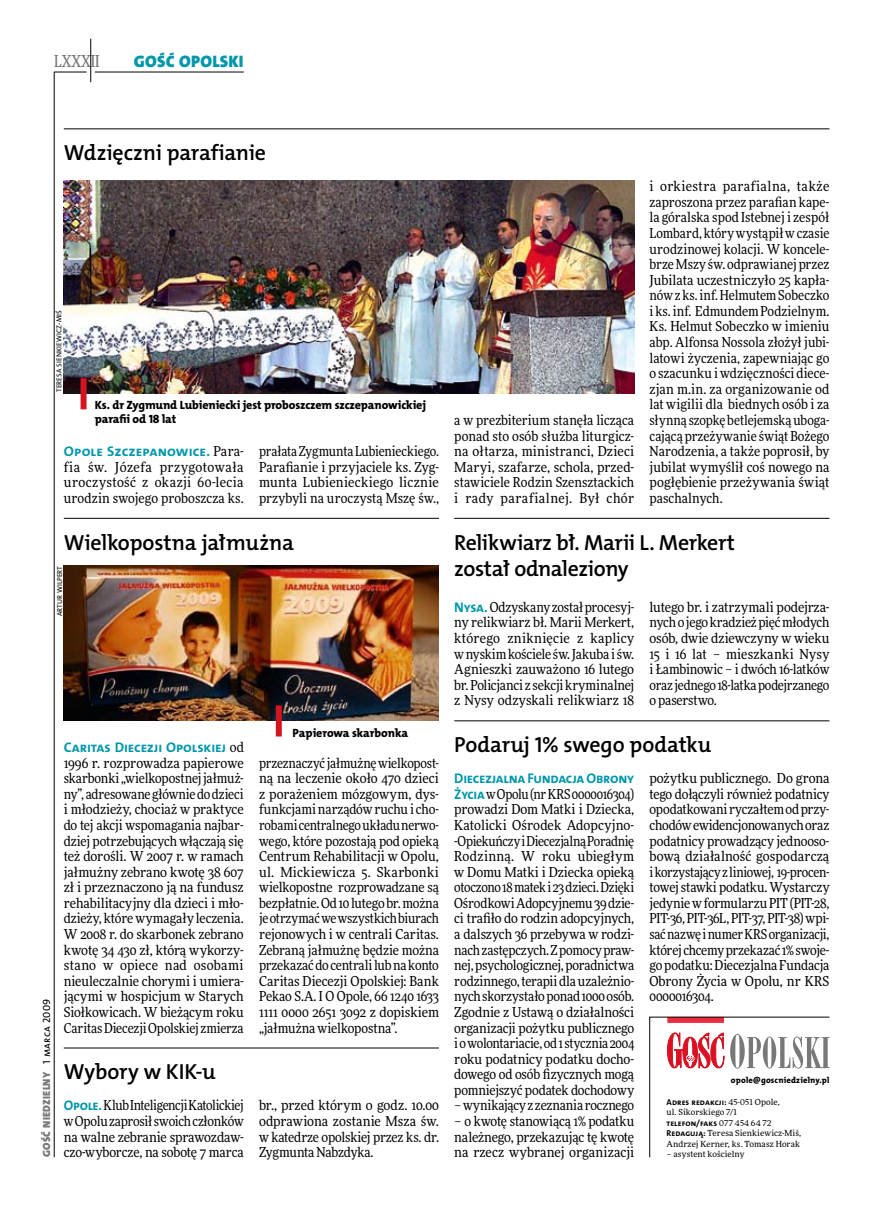
<style>
.page{position:relative;width:872px;height:1221px;background:#fff}
.page>*{position:absolute;margin:0;border:0;box-sizing:border-box;transform-origin:0 0}
.t1{font:21.9px/26.7px "The Mix HP6 Se Bld";letter-spacing:-.015em;color:#000}
.t2{font:16.65px "The Mix HP9 Blk";letter-spacing:.02em;color:#0097aa}
.t3{font:500 16.5px "Freeday Narrow";letter-spacing:-.01em;color:#787779;scale:.9 1}
.t4{font:13.95px "The Mix HP7 Bld";letter-spacing:-.01em;color:#0097aa}
.t5{font:13.8px/15.6px "Freeday Narrow News";letter-spacing:-.005em;color:#000;text-align:justify}
.t6{font:12px/13.5px "The Mix HP8 Ex Bld";letter-spacing:-.01em;color:#000}
.t7{font:10.5px "The Mix HP9 Blk";letter-spacing:.025em;color:#787779}
.t8{font:8.55px "The Mix HP7 Bld";letter-spacing:.005em;color:#000}
.t9{font:8.55px "The Mix HP8 Ex Bld";letter-spacing:.025em;color:#000}
.t10{font:8.4px/10.5px "Freeday News";letter-spacing:.01em;color:#000}
.t11{font:7.2px "The Mix HP5 Plain";letter-spacing:.015em;color:#000}
.s1{font-family:"Freeday Narrow News";font-size:13.8px;color:#000}
.s2{font-family:"The Mix HP5 Plain";color:#000}
.s3{font-family:"The Mix HP7 Bld";font-size:13.95px;color:#0097aa}
.s4{font-family:"Freeday News";font-size:8.4px}
.s5{font-family:"The Mix HP7 Bld";font-size:8.55px}
</style>
<div class="page">
<hr style="left:54px;top:72px;width:1px;height:1085px;background:#000">
<hr style="left:90px;top:39px;width:1px;height:43px;background:#000">
<hr style="left:54px;top:72px;width:33px;height:1px;background:#000">
<hr style="left:95px;top:72px;width:149px;height:1px;background:#000">
<hr style="left:454px;top:720px;width:375px;height:1px;background:#000">
<hr style="left:64px;top:518px;width:375px;height:1px;background:#000">
<img style="left:64px;top:565px;width:375px;height:156px">
<svg style="left:649px;top:1016px;width:181px;height:141px"></svg>
<hr style="left:64px;top:129px;width:765px;height:1px;background:#000">
<img style="left:64px;top:181px;width:570px;height:213px">
<div style="left:81px;top:378px;width:6px;height:31px;background:#d4151f"></div>
<hr style="left:454px;top:518px;width:375px;height:1px;background:#000">
<hr style="left:64px;top:1047px;width:375px;height:1px;background:#000">
<div style="left:276px;top:705px;width:6px;height:31px;background:#d4151f"></div>
<p class="t3" style="left:54px;top:50px;width:52px">LXXXII</p>
<p class="t2" style="left:134px;top:50px;width:111px">GOŚĆ OPOLSKI</p>
<h1 class="t1" style="left:64px;top:139px;width:204px">Wdzięczni parafianie</h1>
<p class="t11" style="left:54px;top:392px;width:83px;rotate:-90deg">Teresa Sienkiewicz-Miś</p>
<p class="t6" style="left:95px;top:398px;width:333px">Ks. dr Zygmund Lubieniecki jest proboszczem szczepanowickiej parafii od 18 lat</p>
<p class="t4" style="left:64px;top:442px;width:181px">Opole Szczepanowice. <span class="s1">Para-</span></p>
<p class="t5" style="left:64px;top:459px;width:181px">fia św. Józefa przygotowała uroczystość z okazji 60-lecia urodzin swojego proboszcza ks.</p>
<p class="t5" style="left:259px;top:443px;width:181px">prałata Zygmunta Lubienieckiego.<br>Parafianie i przyjaciele ks. Zyg&shy;munta Lubienieckiego licznie przybyli na uroczystą Mszę św.,</p>
<h1 class="t1" style="left:64px;top:529px;width:232px">Wielkopostna jałmużna</h1>
<p class="t11" style="left:55px;top:616px;width:52px;rotate:-90deg">Artur Wilpert</p>
<p class="t6" style="left:293px;top:725px;width:117px">Papierowa skarbonka</p>
<p class="t7" style="left:40px;top:1156px;width:160px;rotate:-90deg">GOŚĆ NIEDZIELNY <span class="s2">1 marca 2009</span></p>
<p class="t4" style="left:64px;top:738px;width:181px">Caritas Diecezji Opolskiej <span class="s1">od</span></p>
<p class="t5" style="left:64px;top:754px;width:181px">1996 r. rozprowadza papierowe skarbonki „wielkopostnej jałmuż&shy;ny”, adresowane głównie do dzieci i młodzieży, chociaż w praktyce do tej akcji wspomagania najbar&shy;dziej potrzebujących włączają się też dorośli. W 2007 r. w ramach jałmużny zebrano kwotę 38 607 zł i przeznaczono ją na fundusz rehabilitacyjny dla dzieci i mło&shy;dzieży, które wymagały leczenia.<br>W 2008 r. do skarbonek zebrano kwotę 34 430 zł, którą wykorzy&shy;stano w opiece nad osobami nieuleczalnie chorymi i umiera&shy;jącymi w hospicjum w Starych Siołkowicach. W bieżącym roku Caritas Diecezji Opolskiej zmierza</p>
<p class="t5" style="left:259px;top:754px;width:181px">przeznaczyć jałmużnę wielkopost&shy;ną na leczenie około 470 dzieci z porażeniem mózgowym, dys&shy;funkcjami narządów ruchu i cho&shy;robami centralnego układu nerwo&shy;wego, które pozostają pod opieką Centrum Rehabilitacji w Opolu, ul. Mickiewicza 5. Skarbonki wielkopostne rozprowadzane są bezpłatnie. Od 10 lutego br. można je otrzymać we wszystkich biurach rejonowych i w centrali Caritas.<br>Zebraną jałmużnę będzie można przekazać do centrali lub na konto Caritas Diecezji Opolskiej: Bank Pekao S.A. I O Opole, 66 1240 1633<br>1111 0000 2651 3092 z dopiskiem „jałmużna wielkopostna”.</p>
<h1 class="t1" style="left:64px;top:1058px;width:154px">Wybory w KIK-u</h1>
<p class="t5" style="left:64px;top:1097px;width:181px"><span class="s3">Opole.</span> Klub Inteligencji Katolickiej wOpolu zaprosił swoich członków na walne zebranie sprawozdaw&shy;czo-wyborcze, na sobotę 7 marca</p>
<p class="t5" style="left:259px;top:1097px;width:181px">br., przed którym o godz. 10.00 odprawiona zostanie Msza św. w katedrze opolskiej przez ks. dr.<br>Zygmunta Nabzdyka.</p>
<p class="t5" style="left:454px;top:412px;width:181px">a w prezbiterium stanęła licząca ponad sto osób służba liturgicz&shy;na ołtarza, ministranci, Dzieci Maryi, szafarze, schola, przed&shy;stawiciele Rodzin Szensztackich i rady parafialnej. Był chór</p>
<p class="t5" style="left:649px;top:178px;width:181px">i orkiestra parafialna, także zaproszona przez parafian kape&shy;la góralska spod Istebnej i zespół Lombard, który wystąpił wczasie urodzinowej kolacji. W koncele&shy;brze Mszy św. odprawianej przez Jubilata uczestniczyło 25 kapła&shy;nów z ks. inf. Helmutem Sobeczko i ks. inf. Edmundem Podzielnym.<br>Ks. Helmut Sobeczko w imieniu abp. Alfonsa Nossola złożył jubi&shy;latowi życzenia, zapewniając go o szacunku i wdzięczności diece&shy;zjan m.in. za organizowanie od lat wigilii dla biednych osób i za słynną szopkę betlejemską uboga&shy;cającą przeżywanie świąt Bożego Narodzenia, a także poprosił, by jubilat wymyślił coś nowego na pogłębienie przeżywania świąt paschalnych.</p>
<h1 class="t1" style="left:454px;top:529px;width:282px">Relikwiarz bł. Marii L. Merkert został odnaleziony</h1>
<p class="t5" style="left:454px;top:599px;width:181px"><span class="s3">Nysa.</span> Odzyskany został procesyj&shy;ny relikwiarz bł. Marii Merkert, którego zniknięcie z kaplicy wnyskim kościele św. Jakuba iśw.<br>Agnieszki zauważono 16 lutego br. Policjanci z sekcji kryminalnej z Nysy odzyskali relikwiarz 18</p>
<p class="t5" style="left:649px;top:599px;width:181px">lutego br. i zatrzymali podejrza&shy;nych ojego kradzież pięć młodych osób, dwie dziewczyny w wieku 15 i 16 lat – mieszkanki Nysy i Łambinowic – i dwóch 16-latków oraz jednego 18-latka podejrzanego o paserstwo.</p>
<h1 class="t1" style="left:454px;top:731px;width:259px">Podaruj 1% swego podatku</h1>
<p class="t4" style="left:454px;top:769px;width:181px">Diecezjalna Fundacja Obrony</p>
<p class="t5" style="left:454px;top:786px;width:181px"><span class="s3">Życia</span> wOpolu (nr KRS 0000016304) prowadzi Dom Matki i Dziecka, Katolicki Ośrodek Adopcyjno--Opiekuńczy iDiecezjalną Poradnię Rodzinną. W roku ubiegłym w Domu Matki i Dziecka opieką otoczono 18 matek i23 dzieci. Dzięki Ośrodkowi Adopcyjnemu 39 dzie&shy;ci trafiło do rodzin adopcyjnych, a dalszych 36 przebywa w rodzi&shy;nach zastępczych. Zpomocy praw&shy;nej, psychologicznej, poradnictwa rodzinnego, terapii dla uzależnio&shy;nych skorzystało ponad 1000 osób.<br>Zgodnie z Ustawą o działalności organizacji pożytku publicznego iowolontariacie, od 1 stycznia 2004 roku podatnicy podatku docho&shy;dowego od osób fizycznych mogą pomniejszyć podatek dochodowy</p>
<p class="t5" style="left:454px;top:1097px;width:181px">– wynikający z zeznania rocznego</p>
<p class="t5" style="left:454px;top:1112px;width:181px">– o kwotę stanowiącą 1% podatku należnego, przekazując tę kwotę na rzecz wybranej organizacji</p>
<p class="t5" style="left:649px;top:770px;width:181px">pożytku publicznego. Do grona tego dołączyli również podatnicy opodatkowani ryczałtem od przy&shy;chodów ewidencjonowanych oraz podatnicy prowadzący jednooso&shy;bową działalność gospodarczą ikorzystający zliniowej, 19-procen&shy;towej stawki podatku. Wystarczy jedynie wformularzu PIT (PIT-28, PIT-36, PIT-36L, PIT-37, PIT-38) wpi&shy;sać nazwę inumer KRS organizacji, której chcemy przekazać 1% swoje&shy;go podatku: Diecezjalna Fundacja Obrony Życia w Opolu, nr KRS 0000016304.</p>
<p class="t9" style="left:731px;top:1074px;width:100px">opole@goscniedzielny.pl</p>
<p class="t8" style="left:666px;top:1096px;width:115px">Adres redakcji: <span class="s4">45-051 Opole,</span></p>
<p class="t10" style="left:666px;top:1106px;width:72px">ul. Sikorskiego 7/1</p>
<p class="t8" style="left:666px;top:1117px;width:106px">telefon/faks <span class="s4">077 454 64 72</span></p>
<p class="t10" style="left:666px;top:1127px;width:136px"><span class="s5">Redagują:</span> Teresa Sienkiewicz-Miś,<br>Andrzej Kerner, ks. Tomasz Horak</p>
<p class="t10" style="left:666px;top:1148px;width:79px">– asystent kościelny</p>
</div>
